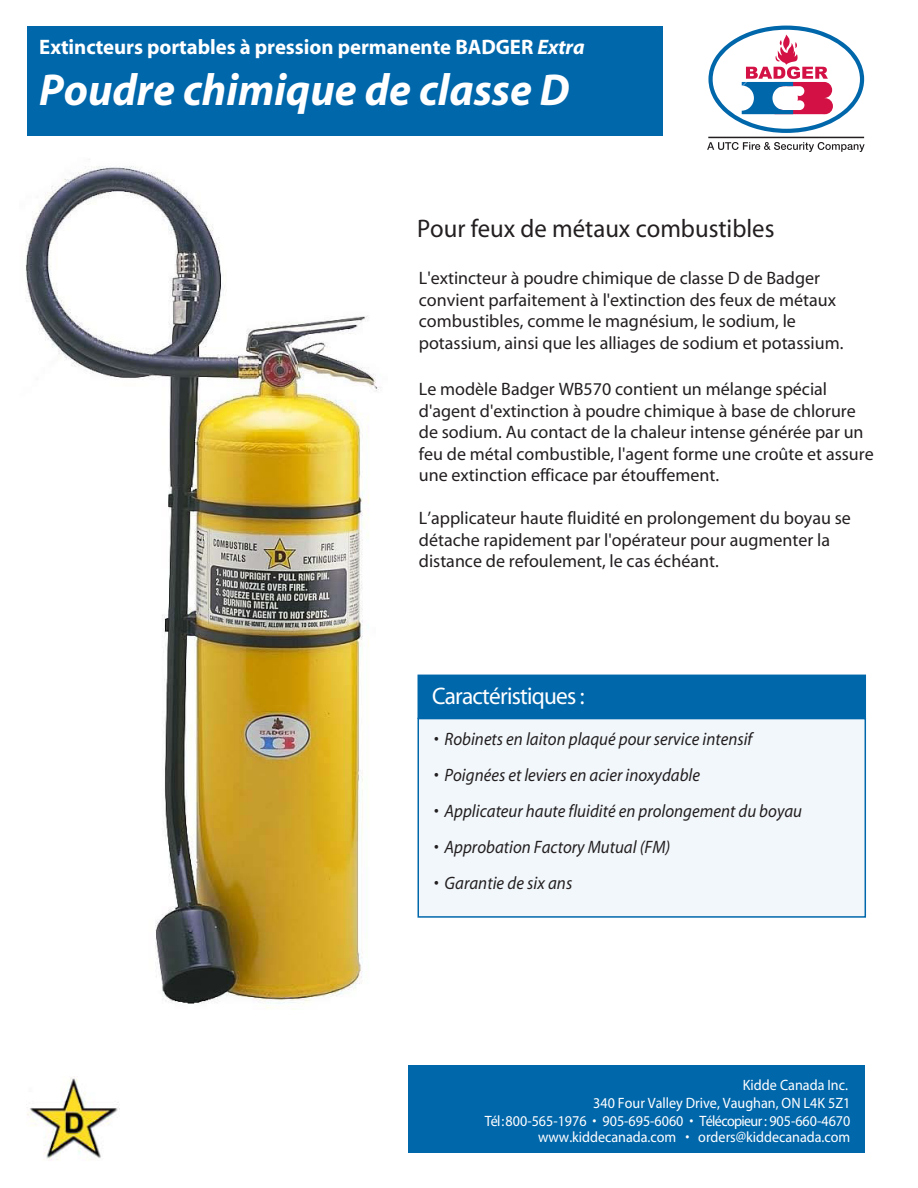
<style>
.page{position:relative;width:918px;height:1188px;background:#fff}
.page>*{position:absolute;margin:0;border:0;box-sizing:border-box;transform-origin:0 0}
.t1{font:italic 700 45px "Myriad";color:#fff}
.t2{font:25.5px "Myriad";color:#231f20}
.t3{font:24px "Myriad";letter-spacing:-.03em;color:#fff}
.t4{font:700 21px "Myriad";letter-spacing:-.005em;color:#fff}
.t5{font:18px/21.6px "Myriad";color:#231f20}
.t6{font:italic 18px "Myriad";color:#231f20;scale:.94 1}
.t7{font:15px/18px "Myriad";color:#fff;text-align:right;scale:.94 1}
.s1{font-style:italic}
</style>
<div class="page">
<img style="left:25px;top:166px;width:354px;height:843px">
<div style="left:418px;top:718px;width:448px;height:200px;background:#f2f7fb;border:2px solid #0067ab"></div>
<img style="left:27px;top:1076px;width:93px;height:85px">
<div style="left:27px;top:26px;width:636px;height:109px;background:#0067ab"></div>
<hr style="left:708px;top:137px;width:156px;height:1px;background:#231f20">
<svg style="left:708px;top:26px;width:156px;height:107px"></svg>
<svg style="left:707px;top:142px;width:158px;height:10px"></svg>
<div style="left:418px;top:675px;width:448px;height:44px;background:#0067ab"></div>
<div style="left:408px;top:1066px;width:456px;height:87px;background:#0067ab"></div>
<p class="t4" style="left:39px;top:36px;width:547px">Extincteurs portables à pression permanente BADGER <span class="s1">Extra</span></p>
<h1 class="t1" style="left:39px;top:67px;width:532px">Poudre chimique de classe D</h1>
<h2 class="t2" style="left:417px;top:216px;width:359px">Pour feux de métaux combustibles</h2>
<p class="t5" style="left:419px;top:268px;width:426px">L'extincteur à poudre chimique de classe D de Badger convient parfaitement à l'extinction des feux de métaux combustibles, comme le magnésium, le sodium, le potassium, ainsi que les alliages de sodium et potassium.</p>
<p class="t5" style="left:419px;top:379px;width:456px">Le modèle Badger WB570 contient un mélange spécial d'agent d'extinction à poudre chimique à base de chlorure de sodium. Au contact de la chaleur intense générée par un feu de métal combustible, l'agent forme une croûte et assure une extinction efficace par étouffement.</p>
<p class="t5" style="left:419px;top:508px;width:434px">L’applicateur haute fluidité en prolongement du boyau se détache rapidement par l'opérateur pour augmenter la distance de refoulement, le cas échéant.</p>
<h3 class="t3" style="left:432px;top:684px;width:154px">Caractéristiques :</h3>
<p class="t6" style="left:434px;top:730px;width:340px">• Robinets en laiton plaqué pour service intensif</p>
<p class="t6" style="left:434px;top:766px;width:285px">• Poignées et leviers en acier inoxydable</p>
<p class="t6" style="left:434px;top:802px;width:393px">• Applicateur haute fluidité en prolongement du boyau</p>
<p class="t6" style="left:434px;top:838px;width:253px">• Approbation Factory Mutual (FM)</p>
<p class="t6" style="left:434px;top:874px;width:149px">• Garantie de six ans</p>
<p class="t7" style="left:485px;top:1076px;width:390px">Kidde Canada Inc.<br>340 Four Valley Drive, Vaughan, ON L4K 5Z1<br>Tél : 800-565-1976 • 905-695-6060 • Télécopieur : 905-660-4670</p>
<p class="t7" style="left:538px;top:1129px;width:334px">www.kiddecanada.com • orders@kiddecanada.com</p>
</div>
